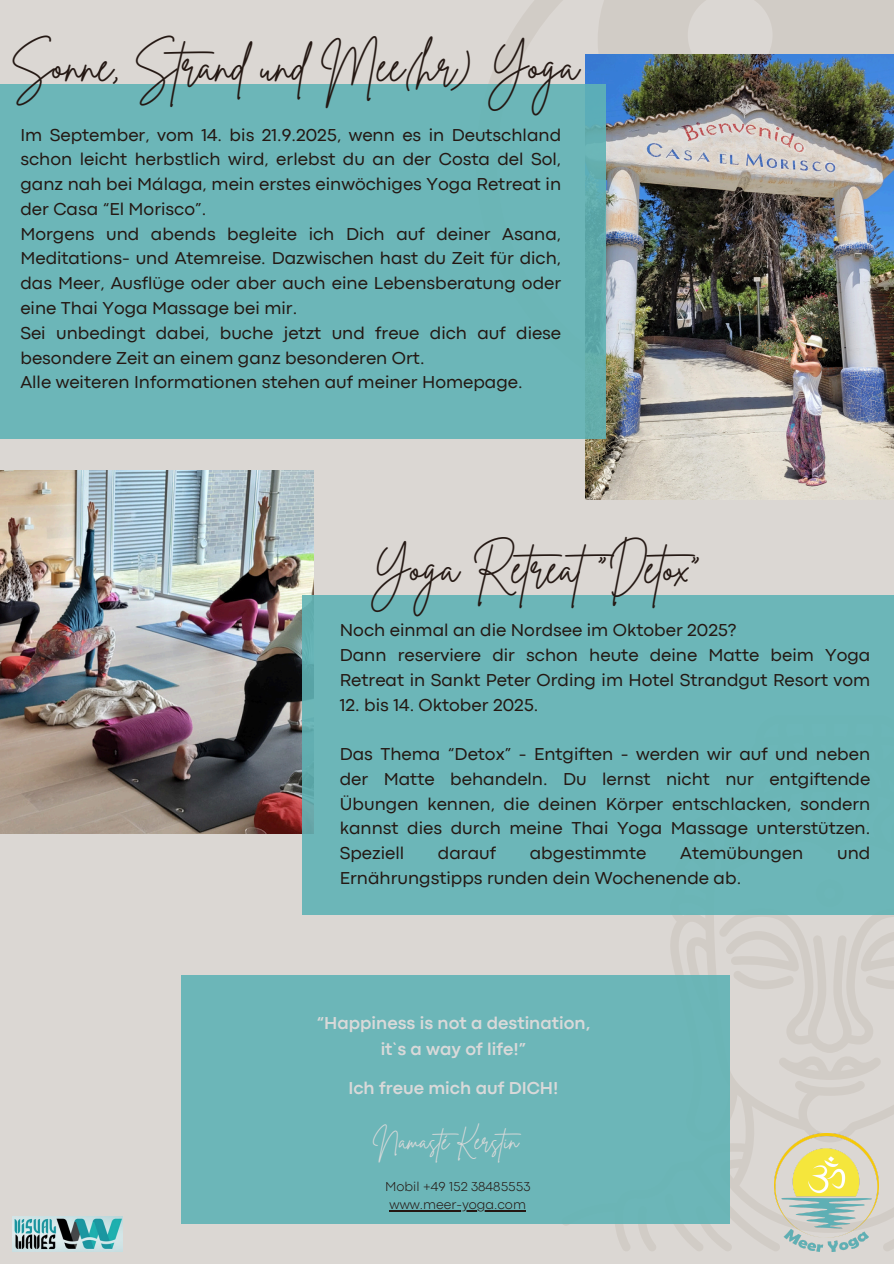
<style>
.page{position:relative;width:894px;height:1264px;background:#fff}
.page>*{position:absolute;margin:0;border:0;box-sizing:border-box;transform-origin:0 0}
.t1{font:45px "Brittany Signature";color:#241813}
.t2{font:43.65px "Brittany Signature";color:#241813}
.t3{font:23.55px "Brittany Signature";color:#d9d9d9}
.t4{font:18px/24.8px "Codec Pro";color:#241813}
.t5{font:700 18px/25.3px "Codec Pro";color:#d9d9d9;text-align:center}
.t6{font:300 13.5px "Codec Pro";color:#241813}
</style>
<div class="page">
<div style="left:0;top:0;width:893px;height:1263px;background:#dbd7d3"></div>
<svg style="left:489px;top:0;width:404px;height:84px;fill:#d1ccc6"></svg>
<svg style="left:561px;top:914px;width:332px;height:337px"></svg>
<img style="left:585px;top:54px;width:308px;height:445px">
<div style="left:0;top:84px;width:605px;height:354px;background:#6cb6b8"></div>
<img style="left:0;top:470px;width:313px;height:363px">
<div style="left:302px;top:595px;width:591px;height:319px;background:#6cb6b8"></div>
<div style="left:181px;top:975px;width:548px;height:248px;background:#6cb6b8"></div>
<img style="left:12px;top:1216px;width:111px;height:35px">
<img style="left:774px;top:1133px;width:104px;height:118px">
<hr style="left:389px;top:1210px;width:137px;height:1px;background:#241813">
<p class="t1" style="left:11px;top:36px;width:569px">Sonne, Strand und Mee(hr) Yoga</p>
<h1 class="t4" style="left:20px;top:124px;width:542px">Im September, vom 14. bis 21.9.2025, wenn es in Deutschland schon leicht herbstlich wird, erlebst du an der Costa del Sol, ganz nah bei Málaga, mein erstes einwöchiges Yoga Retreat in der Casa “El Morisco”.<br>Morgens und abends begleite ich Dich auf deiner Asana, Meditations- und Atemreise. Dazwischen hast du Zeit für dich, das Meer, Ausflüge oder aber auch eine Lebensberatung oder eine Thai Yoga Massage bei mir.<br>Sei unbedingt dabei, buche jetzt und freue dich auf diese besondere Zeit an einem ganz besonderen Ort.<br>Alle weiteren Informationen stehen auf meiner Homepage.</h1>
<p class="t2" style="left:369px;top:540px;width:339px">Yoga Retreat“Detox”</p>
<p class="t4" style="left:340px;top:619px;width:532px">Noch einmal an die Nordsee im Oktober 2025?<br>Dann reserviere dir schon heute deine Matte beim Yoga<br>Retreat in Sankt Peter Ording im Hotel Strandgut Resort vom</p>
<p class="t4" style="left:340px;top:693px;width:200px">12. bis 14. Oktober 2025.</p>
<h4 class="t4" style="left:340px;top:743px;width:532px;text-align:justify">Das Thema “Detox” - Entgiften - werden wir auf und neben der Matte behandeln. Du lernst nicht nur entgiftende Übungen kennen, die deinen Körper entschlacken, sondern kannst dies durch meine Thai Yoga Massage unterstützen.<br>Speziell</h4>
<h4 class="t4" style="left:438px;top:842px;width:60px">darauf</h4>
<h4 class="t4" style="left:529px;top:842px;width:118px">abgestimmte</h4>
<h4 class="t4" style="left:680px;top:842px;width:125px">Atemübungen</h4>
<h4 class="t4" style="left:836px;top:842px;width:35px">und</h4>
<h4 class="t4" style="left:340px;top:866px;width:403px">Ernährungstipps runden dein Wochenende ab.</h4>
<p class="t5" style="left:316px;top:1011px;width:275px">“Happiness is not a destination, it`s a way of life!”</p>
<p class="t5" style="left:348px;top:1076px;width:212px">Ich freue mich auf DICH!</p>
<h4 class="t3" style="left:373px;top:1125px;width:156px">Namasté Kerstin</h4>
<h1 class="t6" style="left:385px;top:1181px;width:147px">Mobil +49 152 38485553</h1>
<h4 class="t6" style="left:389px;top:1199px;width:138px">www.meer-yoga.com</h4>
</div>
